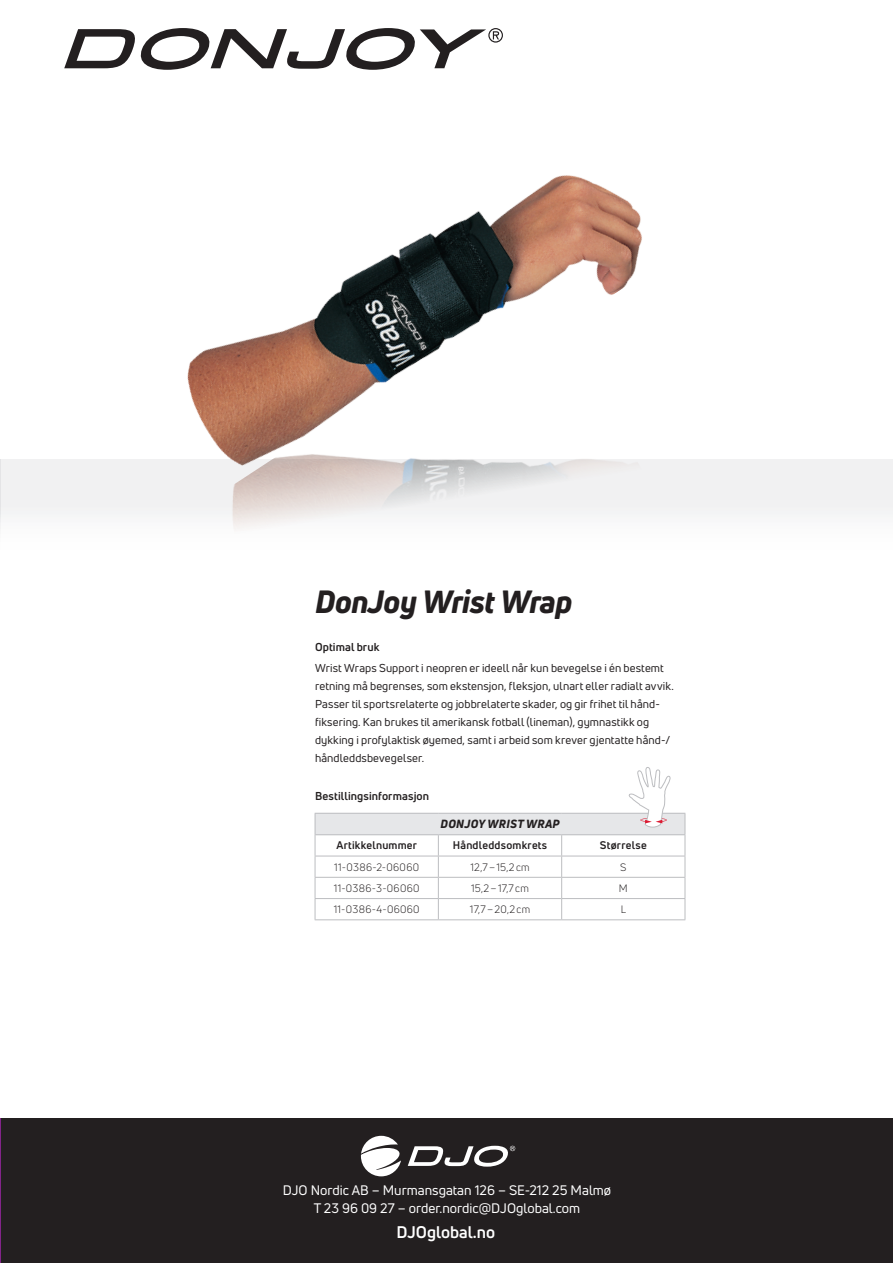
<style>
.page{position:relative;width:893px;height:1263px;background:#fff}
.page>*{position:absolute;margin:0;border:0;box-sizing:border-box;transform-origin:0 0}
.Produktnamn_21_25{font:italic 800 31.5px "Uni Neue";letter-spacing:-.015em;color:#231f20}
.t1{font:700 16.5px "Uni Neue";color:#fff}
.t2{font:13.5px "Uni Neue";color:#fff}
.Tabellcell_produktna{font:italic 800 11.7px "Uni Neue";letter-spacing:.025em;color:#231f20}
.Bröd_Optimal_Beställ{font:11.25px/18px "Uni Neue";letter-spacing:.01em;color:#231f20}
.Rubrik_Optimal_Bestä{font:700 11.25px "Uni Neue";letter-spacing:.01em;color:#231f20}
.Tabellcell_rubrik{font:700 10.8px "Uni Neue";letter-spacing:.02em;color:#231f20}
.Tabellcell_bröd{font:10.5px "Uni Neue";letter-spacing:.03em;color:#231f20}
</style>
<div class="page">
<hr style="left:0;top:1118px;width:2px;height:145px;background:#822489">
<svg style="left:64px;top:28px;width:439px;height:42px"></svg>
<div style="left:1px;top:1119px;width:892px;height:144px;background:#231f20"></div>
<div style="left:0;top:459px;width:893px;height:345px;background:linear-gradient(to right,#fefefe,#fdfdfe)"></div>
<img style="left:198px;top:459px;width:457px;height:122px">
<img style="left:165px;top:175px;width:481px;height:326px">
<svg style="left:361px;top:1136px;width:40px;height:40px"></svg>
<svg style="left:408px;top:1146px;width:107px;height:21px"></svg>
<div style="left:315px;top:813px;width:370px;height:22px;background:#e6e7e9"></div>
<hr style="left:315px;top:877px;width:123px;height:1px;background:#bcbdc0">
<hr style="left:438px;top:877px;width:124px;height:1px;background:#bcbdc0">
<hr style="left:562px;top:877px;width:123px;height:1px;background:#bcbdc0">
<hr style="left:315px;top:898px;width:123px;height:1px;background:#bcbdc0">
<hr style="left:438px;top:898px;width:124px;height:1px;background:#bcbdc0">
<hr style="left:562px;top:898px;width:123px;height:1px;background:#bcbdc0">
<hr style="left:315px;top:834px;width:123px;height:1px;background:#bcbdc0">
<hr style="left:438px;top:834px;width:124px;height:1px;background:#bcbdc0">
<hr style="left:562px;top:834px;width:123px;height:1px;background:#bcbdc0">
<hr style="left:315px;top:919px;width:123px;height:1px;background:#bcbdc0">
<hr style="left:438px;top:919px;width:124px;height:1px;background:#bcbdc0">
<hr style="left:562px;top:919px;width:123px;height:1px;background:#bcbdc0">
<hr style="left:315px;top:856px;width:123px;height:1px;background:#bcbdc0">
<hr style="left:438px;top:856px;width:124px;height:1px;background:#bcbdc0">
<hr style="left:562px;top:856px;width:123px;height:1px;background:#bcbdc0">
<svg style="left:438px;top:835px;width:1px;height:84px"></svg>
<svg style="left:561px;top:835px;width:1px;height:84px"></svg>
<svg style="left:685px;top:814px;width:1px;height:105px"></svg>
<hr style="left:315px;top:813px;width:123px;height:1px;background:#bcbdc0">
<svg style="left:315px;top:814px;width:1px;height:105px"></svg>
<hr style="left:438px;top:813px;width:124px;height:1px;background:#bcbdc0">
<hr style="left:562px;top:813px;width:123px;height:1px;background:#bcbdc0">
<svg style="left:628px;top:766px;width:44px;height:62px"></svg>
<p class="Produktnamn_21_25" style="left:315px;top:580px;width:259px">DonJoy Wrist Wrap</p>
<p class="Rubrik_Optimal_Bestä" style="left:315px;top:640px;width:66px">Optimal bruk</p>
<p class="Bröd_Optimal_Beställ" style="left:315px;top:659px;width:360px">Wrist Wraps Support i neopren er ideell når kun bevegelse i én bestemt retning må begrenses, som ekstensjon, fleksjon, ulnart eller radialt avvik.<br>Passer til sportsrelaterte og jobbrelaterte skader, og gir frihet til hånd&shy;fiksering. Kan brukes til amerikansk fotball (lineman), gymnastikk og dykking i profylaktisk øyemed, samt i arbeid som krever gjentatte hånd-/ håndleddsbevegelser.</p>
<p class="Rubrik_Optimal_Bestä" style="left:315px;top:789px;width:116px">Bestillingsinformasjon</p>
<p class="Tabellcell_produktna" style="left:441px;top:816px;width:121px">DONJOY WRIST WRAP</p>
<p class="Tabellcell_rubrik" style="left:336px;top:839px;width:82px">Artikkelnummer</p>
<p class="Tabellcell_rubrik" style="left:453px;top:839px;width:96px">Håndleddsomkrets</p>
<p class="Tabellcell_rubrik" style="left:600px;top:839px;width:48px">Størrelse</p>
<p class="Tabellcell_bröd" style="left:334px;top:860px;width:86px">11-0386-2-06060</p>
<p class="Tabellcell_bröd" style="left:470px;top:860px;width:61px">12,7–15,2cm</p>
<p class="Tabellcell_bröd" style="left:620px;top:860px;width:8px">S</p>
<p class="Tabellcell_bröd" style="left:334px;top:882px;width:87px">11-0386-3-06060</p>
<p class="Tabellcell_bröd" style="left:471px;top:882px;width:59px">15,2–17,7cm</p>
<p class="Tabellcell_bröd" style="left:619px;top:882px;width:10px">M</p>
<p class="Tabellcell_bröd" style="left:334px;top:903px;width:87px">11-0386-4-06060</p>
<p class="Tabellcell_bröd" style="left:470px;top:903px;width:62px">17,7–20,2cm</p>
<p class="Tabellcell_bröd" style="left:621px;top:903px;width:7px">L</p>
<p class="t2" style="left:283px;top:1182px;width:330px">DJO Nordic AB – Murmansgatan 126 – SE-212 25 Malmø</p>
<p class="t2" style="left:314px;top:1200px;width:268px">T 23 96 09 27 – order.nordic@DJOglobal.com</p>
<p class="t1" style="left:397px;top:1222px;width:100px">DJOglobal.no</p>
</div>
